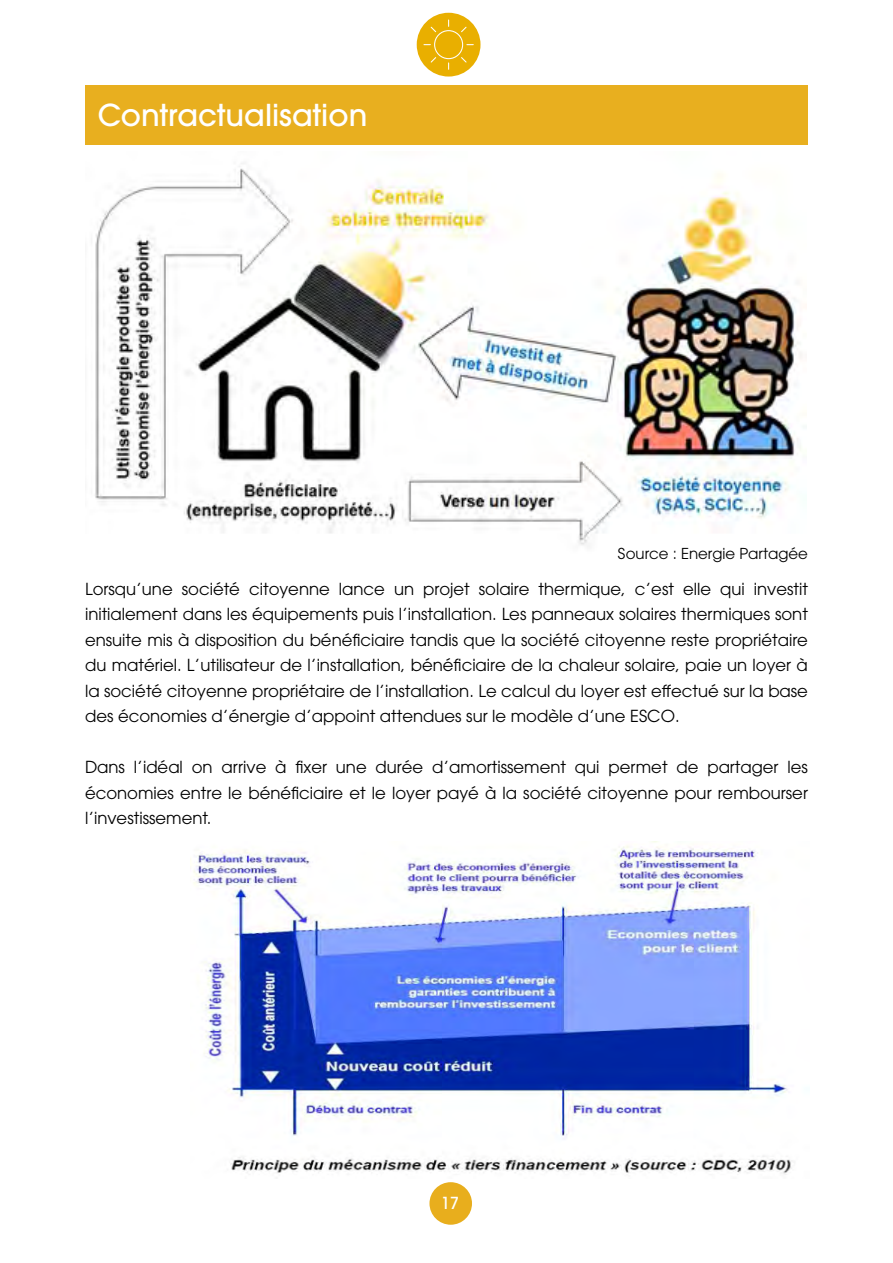
<style>
.page{position:relative;width:893px;height:1263px;background:#fff}
.page>*{position:absolute;margin:0;border:0;box-sizing:border-box;transform-origin:0 0}
.t1{font:500 30px "ITC Avant Garde Pro";color:#fff}
.t2{font:16.5px/25.5px "ITC Avant Garde Pro";color:#000;text-align:justify}
.t3{font:500 16.5px "ITC Avant Garde Pro";color:#fff}
.t4{font:15px "ITC Avant Garde Pro";color:#000}
</style>
<div class="page">
<div style="left:417px;top:13px;width:63px;height:64px;background:#e9af00;border-radius:50%"></div>
<div style="left:434px;top:30px;width:29px;height:29px;border:1px solid #fff;border-radius:50%"></div>
<svg style="left:430px;top:26px;width:7px;height:7px"></svg>
<svg style="left:461px;top:57px;width:6px;height:6px"></svg>
<svg style="left:461px;top:26px;width:6px;height:7px"></svg>
<svg style="left:430px;top:57px;width:7px;height:6px"></svg>
<img style="left:95px;top:163px;width:707px;height:382px">
<img style="left:193px;top:841px;width:599px;height:334px">
<div style="left:85px;top:85px;width:723px;height:60px;background:#e8af1f"></div>
<div style="left:429px;top:1182px;width:43px;height:43px;background:#e8ae1d;border-radius:50%"></div>
<h1 class="t1" style="left:98px;top:96px;width:271px">Contractualisation</h1>
<p class="t4" style="left:618px;top:544px;width:191px">Source : Energie Partagée</p>
<p class="t2" style="left:85px;top:576px;width:724px">Lorsqu’une société citoyenne lance un projet solaire thermique, c’est elle qui investit initialement dans les équipements puis l’installation. Les panneaux solaires thermiques sont ensuite mis à disposition du bénéficiaire tandis que la société citoyenne reste propriétaire du matériel. L’utilisateur de l’installation, bénéficiaire de la chaleur solaire, paie un loyer à la société citoyenne propriétaire de l’installation. Le calcul du loyer est effectué sur la base des économies d’énergie d’appoint attendues sur le modèle d’une ESCO.</p>
<p class="t2" style="left:85px;top:754px;width:724px">Dans l’idéal on arrive à fixer une durée d’amortissement qui permet de partager les économies entre le bénéficiaire et le loyer payé à la société citoyenne pour rembourser l’investissement.</p>
<p class="t3" style="left:441px;top:1192px;width:20px">17</p>
</div>
